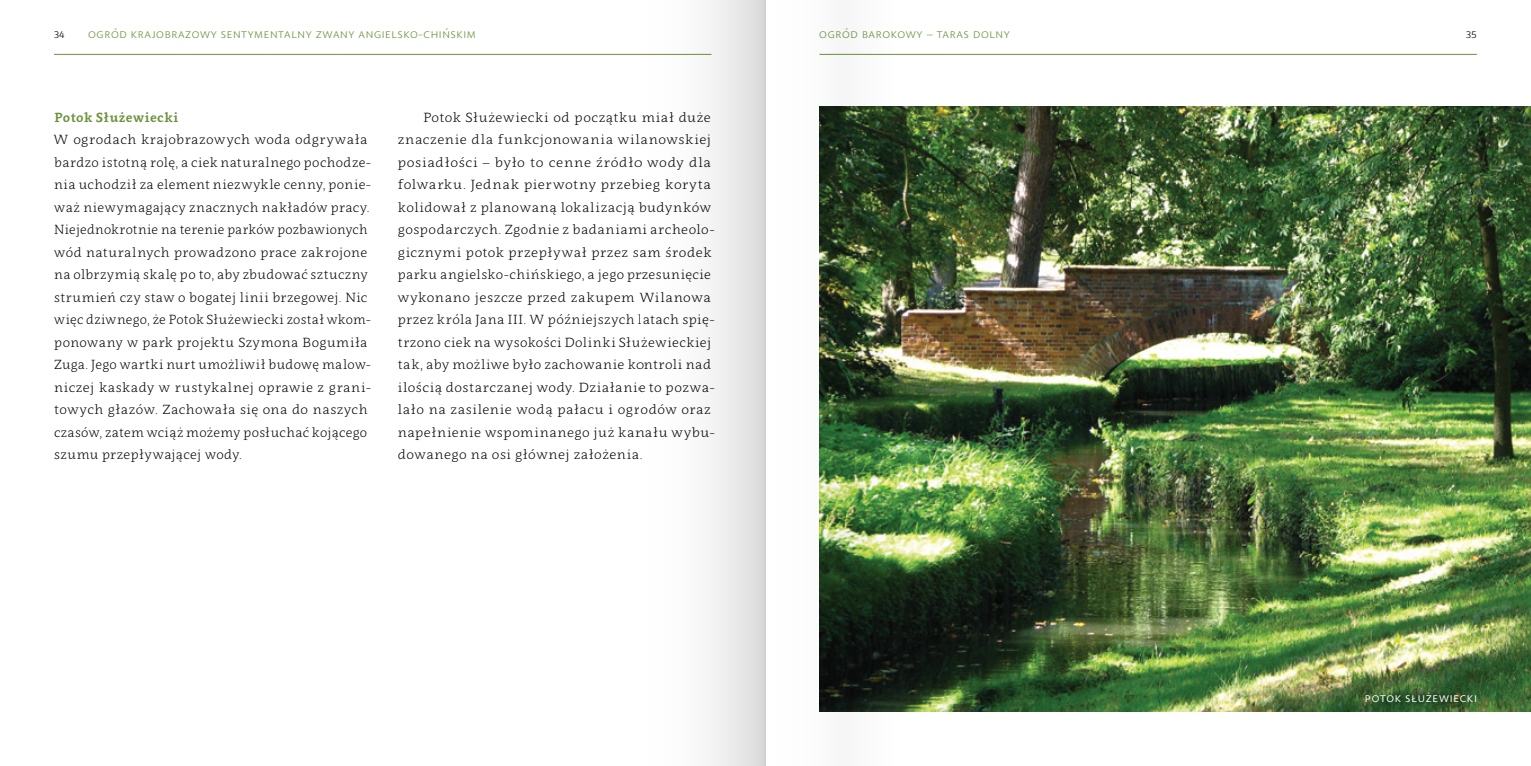
<style>
.page{position:relative;width:1531px;height:766px;background:#fff}
.page>*{position:absolute;margin:0;border:0;box-sizing:border-box;transform-origin:0 0}
.t1{font:300 13.2px/22.5px "Clavo";letter-spacing:.035em;color:#000}
.t2{font:700 13.2px "Clavo";letter-spacing:.035em;color:#6e923d}
.t3{font:300 12px "Lelum Sans";letter-spacing:.05em;color:#6e923d}
.t4{font:12px "Lelum Sans";letter-spacing:.06em;color:#fff}
.t5{font:300 12px "Lelum Sans";color:#000}
</style>
<div class="page">
<hr style="left:54px;top:54px;width:657px;height:1px;background:#6e923d">
<hr style="left:819px;top:54px;width:658px;height:1px;background:#6e923d">
<img style="left:892px;top:106px;width:639px;height:605px">
<div style="left:1358px;top:686px;width:126px;height:23px;background:#000;opacity:.5"></div>
<div style="left:639px;top:0;width:126px;height:765px;background:linear-gradient(to right,#fff,#e0e0e1)"></div>
<img style="left:819px;top:53px;width:73px;height:659px">
<p class="t5" style="left:54px;top:25px;width:12px">34</p>
<p class="t3" style="left:88px;top:25px;width:389px">Ogród krajobrazowy sentymentalny zwany angielsko-chińskim</p>
<p class="t3" style="left:819px;top:25px;width:192px">Ogród barokowy – taras dolny</p>
<p class="t5" style="left:1466px;top:25px;width:12px">35</p>
<p class="t2" style="left:55px;top:107px;width:125px">Potok Służewiecki</p>
<p class="t1" style="left:54px;top:128px;width:319px">W ogrodach krajobrazowych woda odgrywała bardzo istotną rolę, a ciek naturalnego pochodze&shy;nia uchodził za element niezwykle cenny, ponie&shy;waż niewymagający znacznych nakładów pracy.<br>Niejednokrotnie na terenie parków pozbawionych wód naturalnych prowadzono prace zakrojone na olbrzymią skalę po to, aby zbudować sztuczny strumień czy staw o bogatej linii brzegowej. Nic więc dziwnego, że Potok Służewiecki został wkom&shy;ponowany w park projektu Szymona Bogumiła Zuga. Jego wartki nurt umożliwił budowę malow&shy;niczej kaskady w rustykalnej oprawie z grani&shy;towych głazów. Zachowała się ona do naszych czasów, zatem wciąż możemy posłuchać kojącego szumu przepływającej wody.</p>
<p class="t1" style="left:398px;top:105px;width:318px;text-indent:26px">Potok Służewiecki od początku miał duże znaczenie dla funkcjonowania wilanowskiej posiadłości – było to cenne źródło wody dla folwarku. Jednak pierwotny przebieg koryta kolidował z planowaną lokalizacją budynków gospodarczych. Zgodnie z badaniami archeolo&shy;gicznymi potok przepływał przez sam środek parku angielsko-chińskiego, a jego przesunięcie wykonano jeszcze przed zakupem Wilanowa przez króla Jana III. W późniejszych latach spię&shy;trzono ciek na wysokości Dolinki Służewieckiej tak, aby możliwe było zachowanie kontroli nad ilością dostarczanej wody. Działanie to pozwa&shy;lało na zasilenie wodą pałacu i ogrodów oraz napełnienie wspominanego już kanału wybu&shy;dowanego na osi głównej założenia.</p>
<p class="t4" style="left:1365px;top:689px;width:114px">potok służewiecki</p>
</div>
